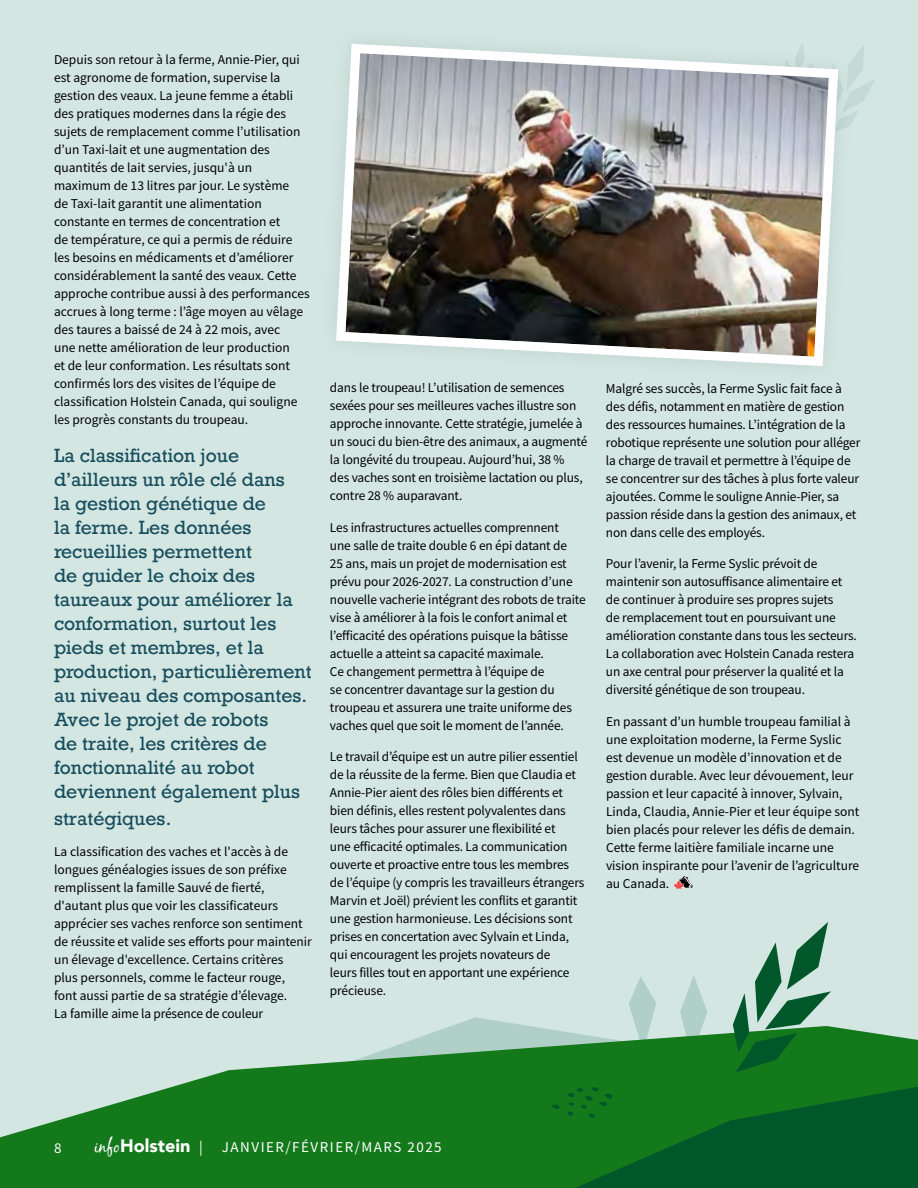
<style>
.page{position:relative;width:918px;height:1188px;background:#d3e6e2}
.page>*{position:absolute;margin:0;border:0;box-sizing:border-box;transform-origin:0 0}
.t1{font:18px/24px "Rockwell";color:#174d5c}
.t2{font:900 18px "Avenir";color:#fff}
.t3{font:15px "Source Sans Pro";letter-spacing:.1em;color:#fff}
.t4{font:13.5px/18px "Source Sans Pro";letter-spacing:-.01em;color:#000}
.s1{font-family:"Black Jack";font-weight:400}
.s2{font-family:"Source Sans Pro";font-weight:400;font-size:15px}
</style>
<div class="page">
<svg style="left:858px;top:45px;width:17px;height:59px"></svg>
<svg style="left:680px;top:976px;width:27px;height:41px"></svg>
<svg style="left:629px;top:977px;width:27px;height:40px"></svg>
<svg style="left:452px;top:1017px;width:281px;height:9px"></svg>
<svg style="left:0;top:1026px;width:918px;height:162px;fill:#14791b"></svg>
<svg style="left:551px;top:1104px;width:8px;height:5px"></svg>
<svg style="left:567px;top:1087px;width:351px;height:101px;background:#076423"></svg>
<svg style="left:733px;top:922px;width:98px;height:150px"></svg>
<svg style="left:673px;top:876px;width:20px;height:14px"></svg>
<img style="left:336px;top:44px;width:507px;height:322px">
<p class="t4" style="left:54px;top:51px;width:257px">Depuis son retour à la ferme, Annie-Pier, qui est agronome de formation, supervise la gestion des veaux. La jeune femme a établi des pratiques modernes dans la régie des sujets de remplacement comme l’utilisation d’un Taxi-lait et une augmentation des quantités de lait servies, jusqu'à un maximum de 13 litres par jour. Le système<br>de Taxi-lait garantit une alimentation constante en termes de concentration et<br>de température, ce qui a permis de réduire les besoins en médicaments et d’améliorer considérablement la santé des veaux. Cette approche contribue aussi à des performances accrues à long terme : l’âge moyen au vêlage des taures a baissé de 24 à 22 mois, avec<br>une nette amélioration de leur production<br>et de leur conformation. Les résultats sont confirmés lors des visites de l’équipe de classification Holstein Canada, qui souligne les progrès constants du troupeau.</p>
<p class="t1" style="left:54px;top:444px;width:259px">La classification joue d’ailleurs un rôle clé dans<br>la gestion génétique de<br>la ferme. Les données recueillies permettent<br>de guider le choix des taureaux pour améliorer la conformation, surtout les pieds et membres, et la production, particulièrement au niveau des composantes.<br>Avec le projet de robots<br>de traite, les critères de fonctionnalité au robot deviennent également plus</p>
<h1 class="t1" style="left:54px;top:807px;width:119px">stratégiques.</h1>
<p class="t4" style="left:54px;top:843px;width:259px">La classification des vaches et l'accès à de longues généalogies issues de son préfixe remplissent la famille Sauvé de fierté, d'autant plus que voir les classificateurs apprécier ses vaches renforce son sentiment de réussite et valide ses efforts pour maintenir un élevage d'excellence. Certains critères<br>plus personnels, comme le facteur rouge,<br>font aussi partie de sa stratégie d’élevage.<br>La famille aime la présence de couleur</p>
<p class="t4" style="left:330px;top:379px;width:259px">dans le troupeau! L’utilisation de semences sexées pour ses meilleures vaches illustre son approche innovante. Cette stratégie, jumelée à un souci du bien-être des animaux, a augmenté la longévité du troupeau. Aujourd’hui, 38 %<br>des vaches sont en troisième lactation ou plus, contre 28 % auparavant.</p>
<p class="t4" style="left:330px;top:518px;width:257px">Les infrastructures actuelles comprennent<br>une salle de traite double 6 en épi datant de<br>25 ans, mais un projet de modernisation est prévu pour 2026-2027. La construction d’une nouvelle vacherie intégrant des robots de traite vise à améliorer à la fois le confort animal et l’efficacité des opérations puisque la bâtisse actuelle a atteint sa capacité maximale.<br>Ce changement permettra à l’équipe de<br>se concentrer davantage sur la gestion du troupeau et assurera une traite uniforme des vaches quel que soit le moment de l’année.</p>
<p class="t4" style="left:330px;top:748px;width:256px">Le travail d’équipe est un autre pilier essentiel de la réussite de la ferme. Bien que Claudia et Annie-Pier aient des rôles bien différents et bien définis, elles restent polyvalentes dans leurs tâches pour assurer une flexibilité et<br>une efficacité optimales. La communication ouverte et proactive entre tous les membres de l’équipe (y compris les travailleurs étrangers Marvin et Joël) prévient les conflits et garantit une gestion harmonieuse. Les décisions sont prises en concertation avec Sylvain et Linda, qui encouragent les projets novateurs de<br>leurs filles tout en apportant une expérience précieuse.</p>
<p class="t4" style="left:606px;top:379px;width:256px">Malgré ses succès, la Ferme Syslic fait face à des défis, notamment en matière de gestion des ressources humaines. L’intégration de la robotique représente une solution pour alléger la charge de travail et permettre à l’équipe de se concentrer sur des tâches à plus forte valeur ajoutées. Comme le souligne Annie-Pier, sa passion réside dans la gestion des animaux, et non dans celle des employés.</p>
<p class="t4" style="left:606px;top:555px;width:252px">Pour l’avenir, la Ferme Syslic prévoit de maintenir son autosuffisance alimentaire et de continuer à produire ses propres sujets<br>de remplacement tout en poursuivant une amélioration constante dans tous les secteurs.<br>La collaboration avec Holstein Canada restera un axe central pour préserver la qualité et la diversité génétique de son troupeau.</p>
<p class="t4" style="left:606px;top:712px;width:255px">En passant d’un humble troupeau familial à une exploitation moderne, la Ferme Syslic est devenue un modèle d’innovation et de gestion durable. Avec leur dévouement, leur passion et leur capacité à innover, Sylvain, Linda, Claudia, Annie-Pier et leur équipe sont bien placés pour relever les défis de demain.<br>Cette ferme laitière familiale incarne une vision inspirante pour l’avenir de l’agriculture au Canada.</p>
<p class="t3" style="left:54px;top:1138px;width:9px">8</p>
<h1 class="t2" style="left:94px;top:1130px;width:110px"><span class="s1">info</span>Holstein <span class="s2">|</span></h1>
<p class="t3" style="left:222px;top:1137px;width:221px">JANVIER/FÉVRIER/MARS 2025</p>
</div>
